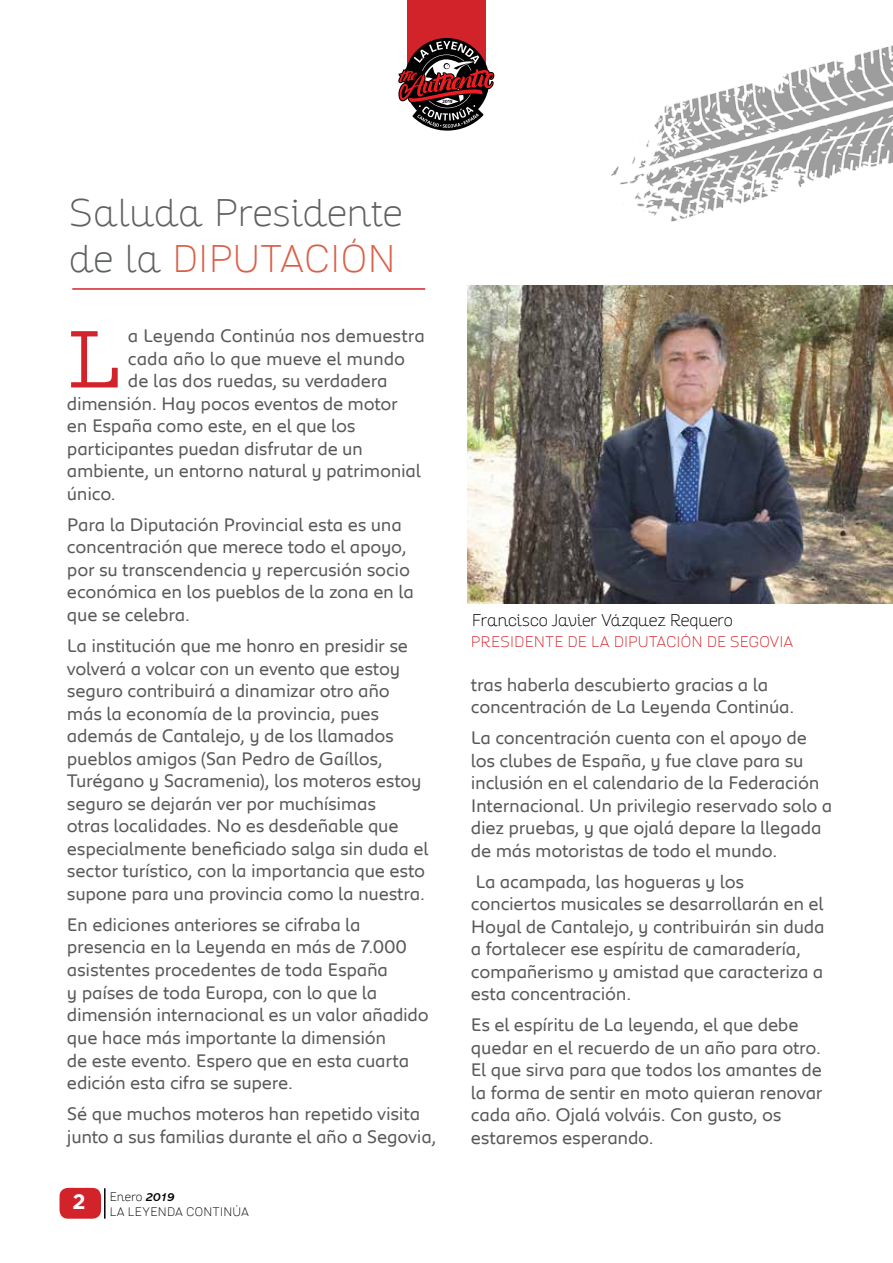
<style>
.page{position:relative;width:893px;height:1263px;background:#fff}
.page>*{position:absolute;margin:0;border:0;box-sizing:border-box;transform-origin:0 0}
.t1{font:700 93.75px "Prestige Elite Std";color:#d2232a}
.t2{font:100 37.5px/46.2px "Altair";letter-spacing:.01em;color:#5f6062}
.t3{font:18.75px/22.5px "Peugeot";letter-spacing:-.015em;color:#58595b}
.t4{font:100 16.5px "Altair";letter-spacing:-.005em;color:#000}
.t5{font:100 15px "Altair";color:#d2232a}
.t6{font:100 12px/14.9px "Altair";letter-spacing:.015em;color:#000}
.s1{color:#da5f48}
.s2{font-family:"Gotham";font-weight:700;font-size:21px;color:#fff}
.s3{font-family:"Abadi MT Std";font-weight:700;font-style:italic}
</style>
<div class="page">
<div style="left:60px;top:1188px;width:41px;height:31px;background:#d2232a;border-radius:9px"></div>
<div style="left:407px;top:0;width:79px;height:95px;background:#d2232a"></div>
<svg style="left:398px;top:38px;width:96px;height:93px"></svg>
<hr style="left:104px;top:1188px;width:2px;height:30px;background:#000">
<img style="left:468px;top:286px;width:425px;height:317px">
<hr style="left:72px;top:288px;width:353px;height:2px;background:#d2232a">
<img style="left:611px;top:45px;width:282px;height:177px">
<h2 class="t2" style="left:69px;top:191px;width:335px">Saluda Presidente de la <span class="s1">DIPUTACIÓN</span></h2>
<h1 class="t1" style="left:67px;top:308px;width:58px">L</h1>
<p class="t3" style="left:128px;top:324px;width:299px">a Leyenda Continúa nos demuestra</p>
<p class="t3" style="left:128px;top:346px;width:279px">cada año lo que mueve el mundo</p>
<p class="t3" style="left:128px;top:369px;width:261px">de las dos ruedas, su verdadera</p>
<p class="t3" style="left:67px;top:391px;width:332px">dimensión. Hay pocos eventos de motor</p>
<p class="t3" style="left:67px;top:414px;width:290px">en España como este, en el que los</p>
<p class="t3" style="left:67px;top:436px;width:297px">participantes puedan disfrutar de un</p>
<p class="t3" style="left:67px;top:459px;width:355px">ambiente, un entorno natural y patrimonial</p>
<p class="t3" style="left:67px;top:481px;width:50px">único.</p>
<p class="t3" style="left:67px;top:512px;width:348px">Para la Diputación Provincial esta es una concentración que merece todo el apoyo, por su transcendencia y repercusión socio económica en los pueblos de la zona en la que se celebra.</p>
<p class="t3" style="left:67px;top:633px;width:363px">La institución que me honro en presidir se volverá a volcar con un evento que estoy seguro contribuirá a dinamizar otro año más la economía de la provincia, pues además de Cantalejo, y de los llamados pueblos amigos (San Pedro de Gaíllos, Turégano y Sacramenia), los moteros estoy seguro se dejarán ver por muchísimas<br>otras localidades. No es desdeñable que especialmente beneficiado salga sin duda el sector turístico, con la importancia que esto supone para una provincia como la nuestra.</p>
<p class="t3" style="left:67px;top:912px;width:363px">En ediciones anteriores se cifraba la presencia en la Leyenda en más de 7.000 asistentes procedentes de toda España<br>y países de toda Europa, con lo que la dimensión internacional es un valor añadido que hace más importante la dimensión<br>de este evento. Espero que en esta cuarta edición esta cifra se supere.</p>
<p class="t3" style="left:67px;top:1102px;width:371px">Sé que muchos moteros han repetido visita junto a sus familias durante el año a Segovia,</p>
<p class="t6" style="left:109px;top:1189px;width:141px;text-indent:-37px"><span class="s2">2</span> Enero <span class="s3">2019<br></span>LA LEYENDA CONTINÚA</p>
<p class="t4" style="left:472px;top:610px;width:262px">Francisco Javier Vázquez Requero</p>
<p class="t5" style="left:471px;top:632px;width:324px">PRESIDENTE DE LA DIPUTACIÓN DE SEGOVIA</p>
<p class="t3" style="left:471px;top:672px;width:325px">tras haberla descubierto gracias a la concentración de La Leyenda Continúa.</p>
<p class="t3" style="left:471px;top:726px;width:363px">La concentración cuenta con el apoyo de los clubes de España, y fue clave para su inclusión en el calendario de la Federación Internacional. Un privilegio reservado solo a diez pruebas, y que ojalá depare la llegada de más motoristas de todo el mundo.</p>
<p class="t3" style="left:471px;top:869px;width:355px">La acampada, las hogueras y los conciertos musicales se desarrollarán en el Hoyal de Cantalejo, y contribuirán sin duda a fortalecer ese espíritu de camaradería, compañerismo y amistad que caracteriza a esta concentración.</p>
<p class="t3" style="left:471px;top:1013px;width:353px">Es el espíritu de La leyenda, el que debe quedar en el recuerdo de un año para otro.<br>El que sirva para que todos los amantes de la forma de sentir en moto quieran renovar cada año. Ojalá volváis. Con gusto, os estaremos esperando.</p>
</div>
